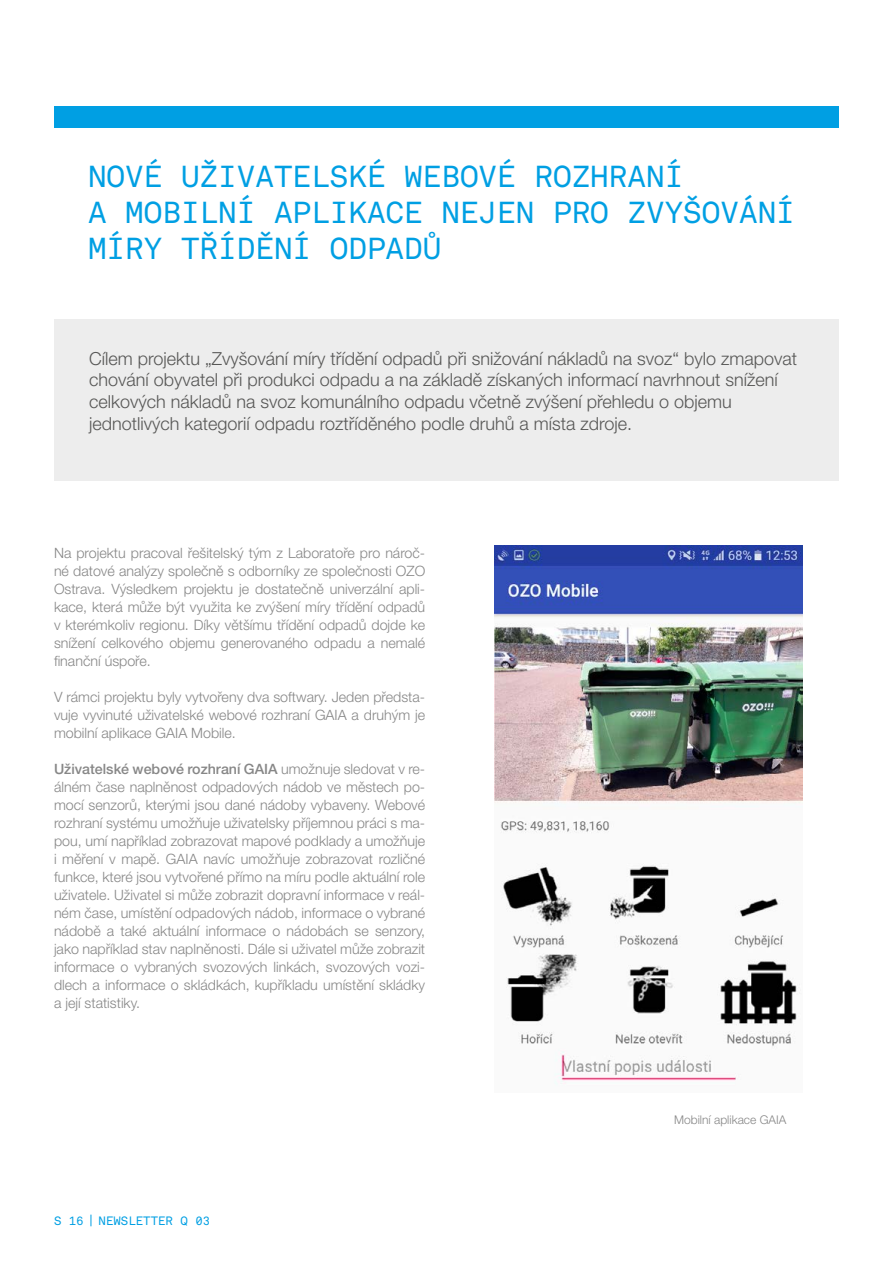
<style>
.page{position:relative;width:893px;height:1263px;background:#fff}
.page>*{position:absolute;margin:0;border:0;box-sizing:border-box;transform-origin:0 0}
.t1{font:30px/36px "Akkurat Mono Pro";color:#009fe3}
.t2{font:300 18px/21.6px "Helvetica Neue LT Pro";color:#575756}
.t3{font:300 14.25px/18px "Helvetica Neue LT Pro";color:#878787;text-align:justify}
.t4{font:300 12px "Helvetica Neue LT Pro";color:#878787}
.t5{font:12px "Akkurat Mono Pro";color:#009fe3}
.s1{font-weight:500}
</style>
<div class="page">
<svg style="left:91px;top:1214px;width:1px;height:12px"></svg>
<div style="left:54px;top:319px;width:785px;height:161px;background:#ededed"></div>
<div style="left:54px;top:106px;width:785px;height:22px;background:#009fe3"></div>
<img style="left:495px;top:546px;width:307px;height:539px">
<h1 class="t1" style="left:88px;top:159px;width:708px">NOVÉ UŽIVATELSKÉ WEBOVÉ ROZHRANÍ<br>A MOBILNÍ APLIKACE NEJEN PRO ZVYŠOVÁNÍ<br>MÍRY TŘÍDĚNÍ ODPADŮ</h1>
<p class="t2" style="left:89px;top:347px;width:710px">Cílem projektu „Zvyšování míry třídění odpadů při snižování nákladů na svoz“ bylo zmapovat chování obyvatel při produkci odpadu a na základě získaných informací navrhnout snížení celkových nákladů na svoz komunálního odpadu včetně zvýšení přehledu o objemu jednotlivých kategorií odpadu roztříděného podle druhů a místa zdroje.</p>
<p class="t3" style="left:54px;top:544px;width:373px">Na projektu pracoval řešitelský tým z Laboratoře pro nároč&shy;né datové analýzy společně s odborníky ze společnosti OZO Ostrava. Výsledkem projektu je dostatečně univerzální apli&shy;kace, která může být využita ke zvýšení míry třídění odpadů v kterémkoliv regionu. Díky většímu třídění odpadů dojde ke snížení celkového objemu generovaného odpadu a nemalé finanční úspoře.</p>
<p class="t3" style="left:54px;top:688px;width:373px">V rámci projektu byly vytvořeny dva softwary. Jeden předsta&shy;vuje vyvinuté uživatelské webové rozhraní GAIA a druhým je mobilní aplikace GAIA Mobile.</p>
<p class="t3" style="left:54px;top:760px;width:373px"><span class="s1">Uživatelské webové rozhraní GAIA</span> umožnuje sledovat v re&shy;álném čase naplněnost odpadových nádob ve městech po&shy;mocí senzorů, kterými jsou dané nádoby vybaveny. Webové rozhraní systému umožňuje uživatelsky příjemnou práci s ma&shy;pou, umí například zobrazovat mapové podklady a umožňuje i měření v mapě. GAIA navíc umožňuje zobrazovat rozličné funkce, které jsou vytvořené přímo na míru podle aktuální role uživatele. Uživatel si může zobrazit dopravní informace v reál&shy;ném čase, umístění odpadových nádob, informace o vybrané nádobě a také aktuální informace o nádobách se senzory, jako například stav naplněnosti. Dále si uživatel může zobrazit informace o vybraných svozových linkách, svozových vozi&shy;dlech a informace o skládkách, kupříkladu umístění skládky a její statistiky.</p>
<p class="t5" style="left:54px;top:1214px;width:158px">S 16 NEWSLETTER Q 03</p>
<p class="t4" style="left:674px;top:1112px;width:114px">Mobilní aplikace GAIA</p>
</div>
